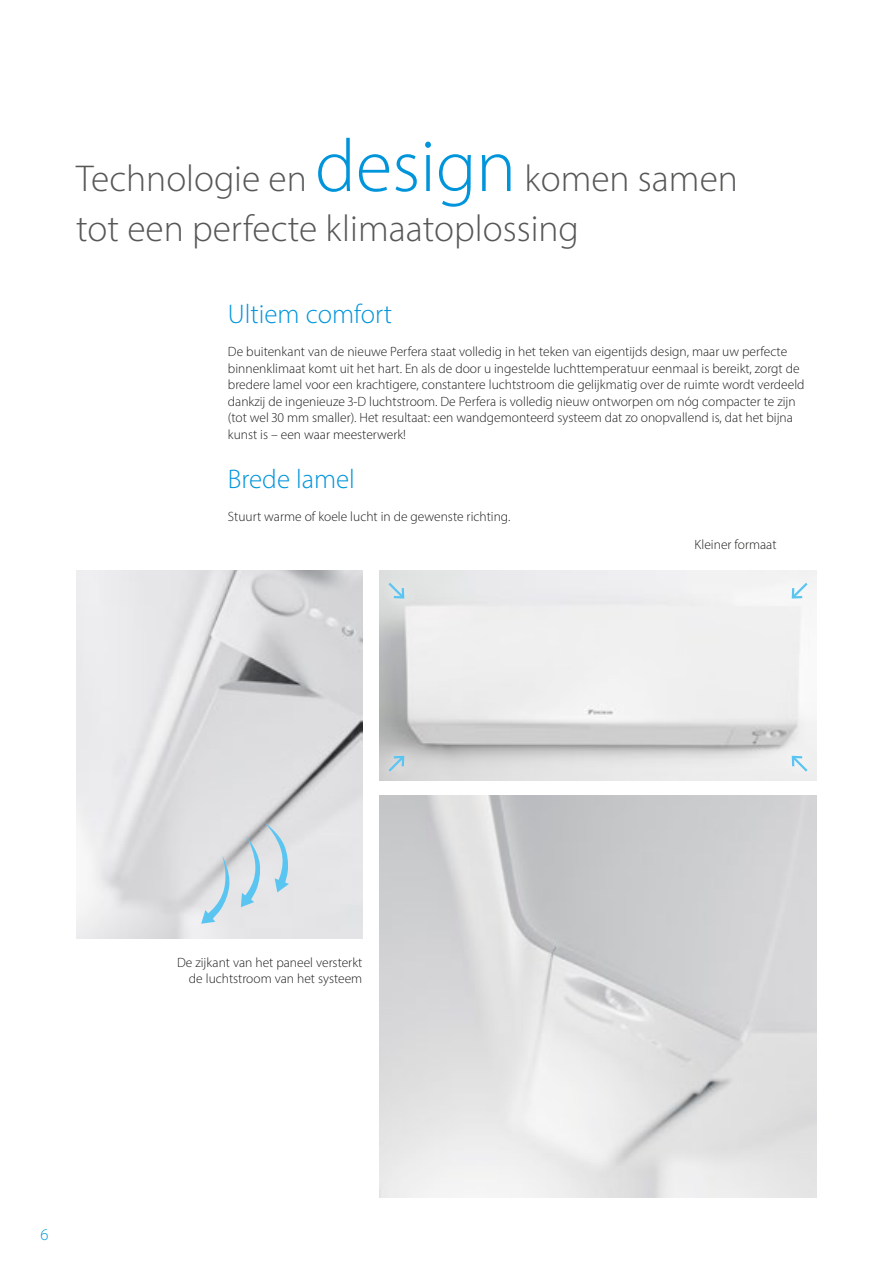
<style>
.page{position:relative;width:893px;height:1263px;background:#fff}
.page>*{position:absolute;margin:0;border:0;box-sizing:border-box;transform-origin:0 0}
.t1{font:300 37.5px/49.5px "Myriad Pro";color:#575756}
.t2{font:300 27px "Myriad Pro";color:#0095db}
.t3{font:300 16.5px "Myriad Pro";color:#0095db}
.t4{font:300 13.5px/16.5px "Myriad Pro";color:#1d1d1b}
.s1{font-size:75px;color:#0095db}
</style>
<div class="page">
<img style="left:379px;top:795px;width:437px;height:403px">
<img style="left:379px;top:571px;width:438px;height:209px">
<svg style="left:379px;top:571px;width:39px;height:41px"></svg>
<svg style="left:386px;top:580px;width:20px;height:21px"></svg>
<svg style="left:379px;top:742px;width:39px;height:39px"></svg>
<svg style="left:386px;top:754px;width:20px;height:20px"></svg>
<div style="left:778px;top:571px;width:42px;height:41px;background:#f5f5f5"></div>
<svg style="left:791px;top:583px;width:17px;height:16px"></svg>
<svg style="left:778px;top:742px;width:39px;height:39px"></svg>
<svg style="left:790px;top:754px;width:20px;height:20px"></svg>
<img style="left:76px;top:571px;width:286px;height:367px">
<svg style="left:201px;top:855px;width:29px;height:69px;background:#c5d9e3"></svg>
<svg style="left:241px;top:822px;width:48px;height:85px;background:#c6d9e3"></svg>
<h1 class="t1" style="left:76px;top:153px;width:663px">Technologie en <span class="s1">design</span> komen samen tot een perfecte klimaatoplossing</h1>
<h2 class="t2" style="left:228px;top:298px;width:166px">Ultiem comfort</h2>
<p class="t4" style="left:228px;top:343px;width:578px">De buitenkant van de nieuwe Perfera staat volledig in het teken van eigentijds design, maar uw perfecte binnenklimaat komt uit het hart. En als de door u ingestelde luchttemperatuur eenmaal is bereikt, zorgt de bredere lamel voor een krachtigere, constantere luchtstroom die gelijkmatig over de ruimte wordt verdeeld dankzij de ingenieuze 3-D luchtstroom. De Perfera is volledig nieuw ontworpen om nóg compacter te zijn (tot wel 30 mm smaller). Het resultaat: een wandgemonteerd systeem dat zo onopvallend is, dat het bijna kunst is – een waar meesterwerk!</p>
<h2 class="t2" style="left:228px;top:463px;width:129px">Brede lamel</h2>
<p class="t4" style="left:228px;top:508px;width:284px">Stuurt warme of koele lucht in de gewenste richting.</p>
<p class="t4" style="left:695px;top:536px;width:83px">Kleiner formaat</p>
<p class="t3" style="left:40px;top:1224px;width:10px">6</p>
<p class="t4" style="left:177px;top:954px;width:187px;text-align:right">De zijkant van het paneel versterkt de luchtstroom van het systeem</p>
</div>
